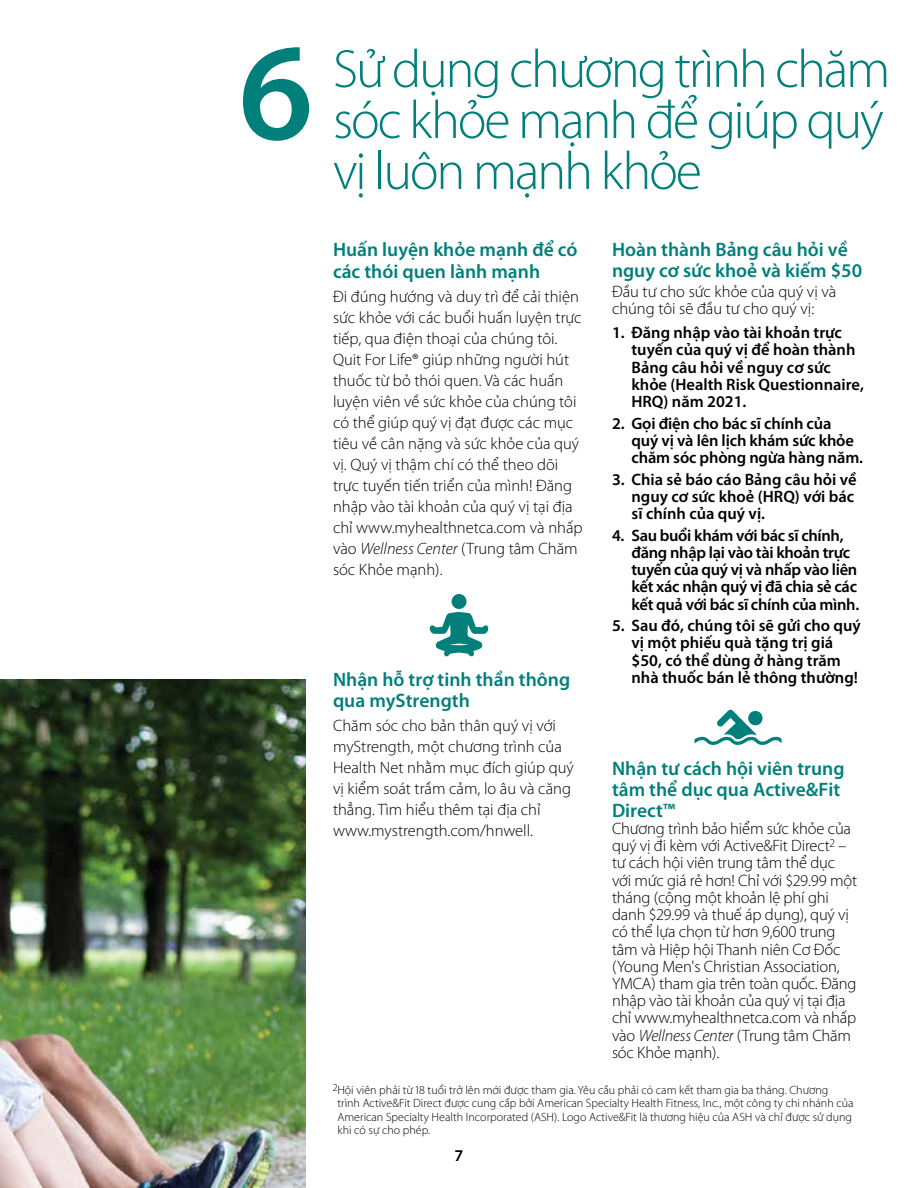
<style>
.page{position:relative;width:918px;height:1188px;background:#fff}
.page>*{position:absolute;margin:0;border:0;box-sizing:border-box;transform-origin:0 0}
.t1{font:600 139.5px "Myriad Pro";color:#007f7b}
.t2{font:300 54px/51px "Myriad Pro";letter-spacing:-.04em;color:#007f7b}
.t3{font:600 19.5px/21px "Myriad Pro";color:#007f7b}
.t4{font:300 16.5px/21px "Myriad Pro";color:#000}
.t5{font:600 16.5px/17.2px "Myriad Pro";color:#000}
.t6{font:600 16.5px/17.2px "Myriad Pro";letter-spacing:-.02em;color:#000}
.t7{font:300 12px/13.5px "Myriad Pro";color:#000}
.s1{font-style:italic}
</style>
<div class="page">
<img style="left:0;top:680px;width:305px;height:508px">
<svg style="left:429px;top:612px;width:60px;height:45px"></svg>
<div style="left:452px;top:594px;width:15px;height:15px;background:#007f7b;border-radius:50%"></div>
<svg style="left:694px;top:709px;width:88px;height:36px"></svg>
<h2 class="t1" style="left:239px;top:4px;width:76px">6</h2>
<h2 class="t2" style="left:333px;top:43px;width:559px">Sử dụng chương trình chăm sóc khỏe mạnh để giúp quý vị luôn mạnh khỏe</h2>
<h3 class="t3" style="left:333px;top:237px;width:246px;line-height:22.5px">Huấn luyện khỏe mạnh để có các thói quen lành mạnh</h3>
<p class="t4" style="left:333px;top:286px;width:251px">Đi đúng hướng và duy trì để cải thiện sức khỏe với các buổi huấn luyện trực tiếp, qua điện thoại của chúng tôi.<br>Quit For Life® giúp những người hút thuốc từ bỏ thói quen. Và các huấn luyện viên về sức khỏe của chúng tôi có thể giúp quý vị đạt được các mục tiêu về cân nặng và sức khỏe của quý vị. Quý vị thậm chí có thể theo dõi trực tuyến tiến triển của mình! Đăng nhập vào tài khoản của quý vị tại địa chỉ www.myhealthnetca.com và nhấp vào <span class="s1">Wellness Center</span> (Trung tâm Chăm sóc Khỏe mạnh).</p>
<h3 class="t3" style="left:612px;top:238px;width:252px">Hoàn thành Bảng câu hỏi về nguy cơ sức khoẻ và kiếm $50</h3>
<p class="t4" style="left:612px;top:282px;width:226px;line-height:17.2px">Đầu tư cho sức khỏe của quý vị và chúng tôi sẽ đầu tư cho quý vị:</p>
<p class="t5" style="left:632px;top:323px;width:234px;text-indent:-20px">1. Đăng nhập vào tài khoản trực tuyến của quý vị để hoàn thành<br>Bảng câu hỏi về nguy cơ sức khỏe (Health Risk Questionnaire,<br>HRQ) năm 2021.</p>
<p class="t5" style="left:632px;top:414px;width:233px;text-indent:-20px">2. Gọi điện cho bác sĩ chính của<br>quý vị và lên lịch khám sức khỏe chăm sóc phòng ngừa hàng năm.</p>
<p class="t5" style="left:632px;top:470px;width:227px;text-indent:-20px">3. Chia sẻ báo cáo Bảng câu hỏi về nguy cơ sức khoẻ (HRQ) với bác sĩ chính của quý vị.</p>
<p class="t6" style="left:632px;top:526px;width:229px;text-indent:-20px">4. Sau buổi khám với bác sĩ chính, đăng nhập lại vào tài khoản trực tuyến của quý vị và nhấp vào liên kết xác nhận quý vị đã chia sẻ các kết quả với bác sĩ chính của mình.</p>
<p class="t5" style="left:632px;top:617px;width:231px;text-indent:-20px">5. Sau đó, chúng tôi sẽ gửi cho quý vị một phiếu quà tặng trị giá $50, có thể dùng ở hàng trăm nhà thuốc bán lẻ thông thường!</p>
<h3 class="t3" style="left:333px;top:668px;width:239px">Nhận hỗ trợ tinh thần thông qua myStrength</h3>
<p class="t4" style="left:333px;top:715px;width:242px">Chăm sóc cho bản thân quý vị với myStrength, một chương trình của<br>Health Net nhằm mục đích giúp quý vị kiểm soát trầm cảm, lo âu và căng thẳng. Tìm hiểu thêm tại địa chỉ www.mystrength.com/hnwell.</p>
<h3 class="t3" style="left:612px;top:757px;width:234px">Nhận tư cách hội viên trung tâm thể dục qua Active&amp;Fit<br>Direct™</h3>
<p class="t4" style="left:612px;top:820px;width:247px;line-height:17.2px">Chương trình bảo hiểm sức khỏe của quý vị đi kèm với Active&amp;Fit Direct<sup>2</sup> – tư cách hội viên trung tâm thể dục với mức giá rẻ hơn! Chỉ với $29.99 một tháng (cộng một khoản lệ phí ghi danh $29.99 và thuế áp dụng), quý vị có thể lựa chọn từ hơn 9,600 trung tâm và Hiệp hội Thanh niên Cơ Đốc (Young Men's Christian Association,<br>YMCA) tham gia trên toàn quốc. Đăng nhập vào tài khoản của quý vị tại địa chỉ www.myhealthnetca.com và nhấp vào <span class="s1">Wellness Center</span> (Trung tâm Chăm sóc Khỏe mạnh).</p>
<p class="t7" style="left:337px;top:1083px;width:518px;text-indent:-4px"><sup>2</sup>Hội viên phải từ 18 tuổi trở lên mới được tham gia. Yêu cầu phải có cam kết tham gia ba tháng. Chương trình Active&amp;Fit Direct được cung cấp bởi American Specialty Health Fitness, Inc., một công ty chi nhánh của American Specialty Health Incorporated (ASH). Logo Active&amp;Fit là thương hiệu của ASH và chỉ được sử dụng khi có sự cho phép.</p>
<p class="t5" style="left:455px;top:1146px;width:10px">7</p>
</div>
